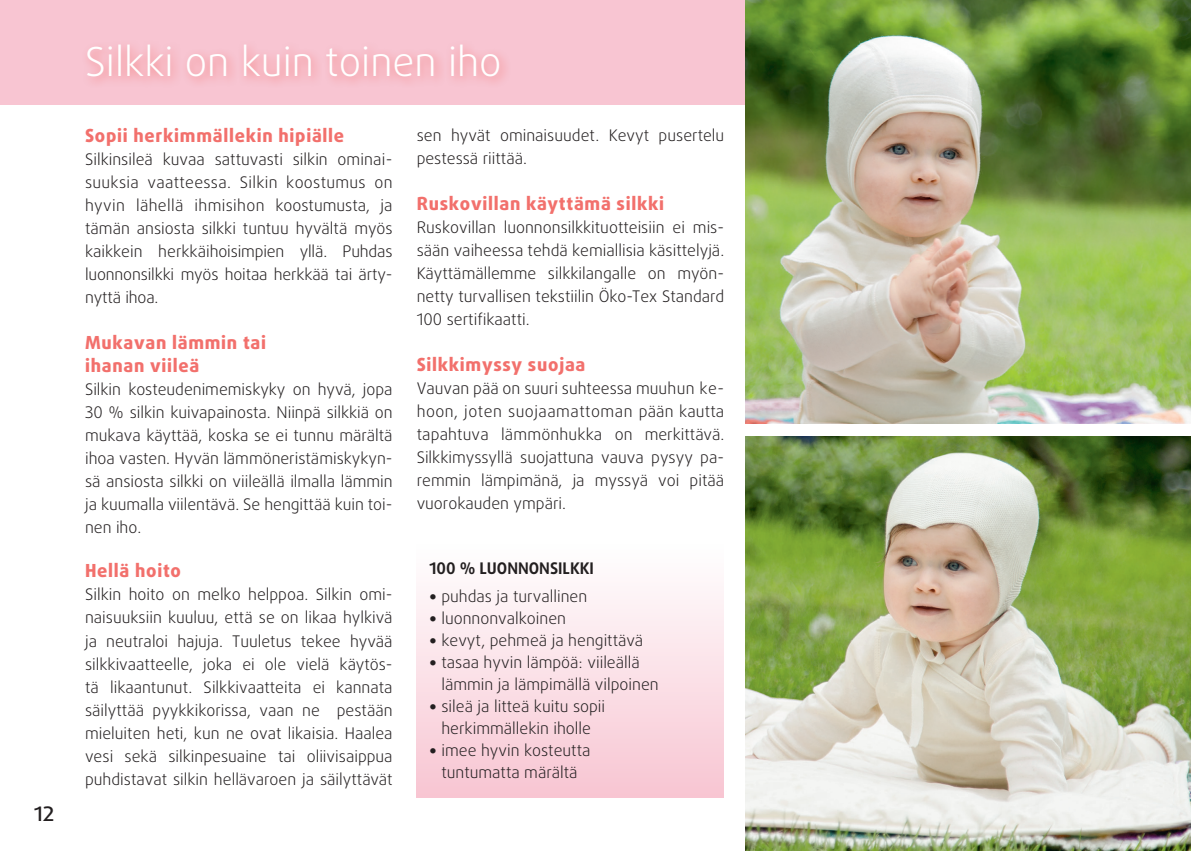
<style>
.page{position:relative;width:1191px;height:851px;background:#fff}
.page>*{position:absolute;margin:0;border:0;box-sizing:border-box;transform-origin:0 0}
.t1{font:300 40px "Daxline LF";color:#fff}
.t2{font:500 20px "Daxline LF";color:#231f20}
.t3{font:800 18px "Daxline LF";letter-spacing:.04em;color:#f2706c}
.t4{font:300 16px/23px "Daxline LF";color:#231f20;text-align:justify}
.t5{font:700 16px "Daxline LF";color:#231f20}
.s1{font-weight:800}
</style>
<div class="page">
<div style="left:417px;top:544px;width:307px;height:253px;background:linear-gradient(to bottom,#fff,#f8c5d2)"></div>
<div style="left:0;top:0;width:1191px;height:105px;background:#f8c5d2"></div>
<div style="left:81px;top:39px;width:430px;height:50px;background:#f2706c;opacity:.8"></div>
<img style="left:745px;top:0;width:446px;height:423px">
<img style="left:745px;top:436px;width:446px;height:414px">
<p class="t2" style="left:34px;top:801px;width:22px">12</p>
<p class="t1" style="left:85px;top:37px;width:418px">Silkki on kuin toinen iho</p>
<p class="t3" style="left:85px;top:125px;width:261px">Sopii herkimmällekin hipiälle</p>
<p class="t4" style="left:85px;top:148px;width:309px">Silkinsileä kuvaa sattuvasti silkin ominai&shy;suuksia vaatteessa. Silkin koostumus on hyvin lähellä ihmisihon koostumusta, ja tämän ansiosta silkki tuntuu hyvältä myös kaikkein herkkäihoisimpien yllä. Puhdas luonnonsilkki myös hoitaa herkkää tai ärty&shy;nyttä ihoa.</p>
<p class="t3" style="left:85px;top:332px;width:182px">Mukavan lämmin tai</p>
<p class="t3" style="left:85px;top:355px;width:116px">ihanan viileä</p>
<p class="t4" style="left:85px;top:378px;width:309px">Silkin kosteudenimemiskyky on hyvä, jopa 30 % silkin kuivapainosta. Niinpä silkkiä on mukava käyttää, koska se ei tunnu märältä ihoa vasten. Hyvän lämmöneristämiskykyn&shy;sä ansiosta silkki on viileällä ilmalla lämmin ja kuumalla viilentävä. Se hengittää kuin toi&shy;nen iho.</p>
<p class="t3" style="left:85px;top:560px;width:97px">Hellä hoito</p>
<p class="t4" style="left:85px;top:583px;width:309px">Silkin hoito on melko helppoa. Silkin omi&shy;naisuuksiin kuuluu, että se on likaa hylkivä ja neutraloi hajuja. Tuuletus tekee hyvää silkkivaatteelle, joka ei ole vielä käytös&shy;tä likaantunut. Silkkivaatteita ei kannata säilyttää pyykkikorissa, vaan ne pestään mieluiten heti, kun ne ovat likaisia. Haalea vesi sekä silkinpesuaine tai oliivisaippua puhdistavat silkin hellävaroen ja säilyttävät</p>
<p class="t4" style="left:417px;top:123px;width:309px">sen hyvät ominaisuudet. Kevyt pusertelu pestessä riittää.</p>
<p class="t3" style="left:417px;top:192px;width:249px">Ruskovillan käyttämä silkki</p>
<p class="t4" style="left:417px;top:215px;width:309px">Ruskovillan luonnonsilkkituotteisiin ei mis&shy;sään vaiheessa tehdä kemiallisia käsittelyjä.<br>Käyttämällemme silkkilangalle on myön&shy;netty turvallisen tekstiilin Öko-Tex Standard 100 sertifikaatti.</p>
<p class="t3" style="left:417px;top:353px;width:170px">Silkkimyssy suojaa</p>
<p class="t4" style="left:417px;top:376px;width:309px">Vauvan pää on suuri suhteessa muuhun ke&shy;hoon, joten suojaamattoman pään kautta tapahtuva lämmönhukka on merkittävä.<br>Silkkimyssyllä suojattuna vauva pysyy pa&shy;remmin lämpimänä, ja myssyä voi pitää vuorokauden ympäri.</p>
<p class="t5" style="left:429px;top:558px;width:166px">100 % LUONNONSILKKI</p>
<p class="t4" style="left:429px;top:584px;width:159px"><span class="s1">•</span> puhdas ja turvallinen</p>
<p class="t4" style="left:429px;top:606px;width:138px"><span class="s1">•</span> luonnonvalkoinen</p>
<p class="t4" style="left:429px;top:628px;width:215px"><span class="s1">•</span> kevyt, pehmeä ja hengittävä</p>
<p class="t4" style="left:429px;top:650px;width:212px"><span class="s1">•</span> tasaa hyvin lämpöä: viileällä</p>
<p class="t4" style="left:441px;top:672px;width:219px">lämmin ja lämpimällä vilpoinen</p>
<p class="t4" style="left:429px;top:694px;width:177px"><span class="s1">•</span> sileä ja litteä kuitu sopii</p>
<p class="t4" style="left:441px;top:716px;width:151px">herkimmällekin iholle</p>
<p class="t4" style="left:429px;top:738px;width:162px"><span class="s1">•</span> imee hyvin kosteutta</p>
<p class="t4" style="left:441px;top:760px;width:138px">tuntumatta märältä</p>
</div>
